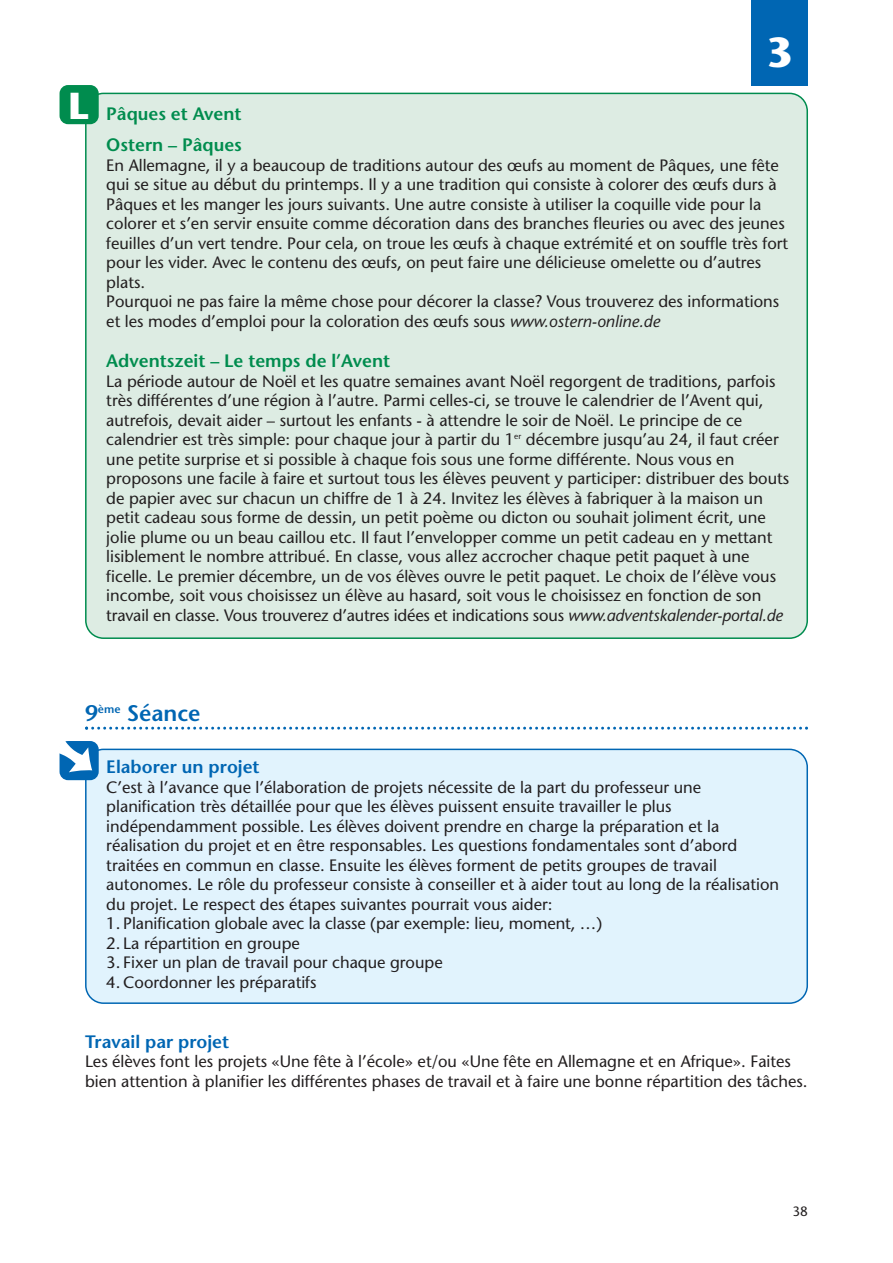
<style>
.page{position:relative;width:893px;height:1263px;background:#fff}
.page>*{position:absolute;margin:0;border:0;box-sizing:border-box;transform-origin:0 0}
.t1{font:700 42px "Stone Sans";color:#fff}
.t2{font:700 37.5px "Stone Sans";color:#fff}
.t3{font:600 22.5px "Stone Sans";color:#0066b3}
.t4{font:600 18px/31.5px "Stone Sans";color:#008c4e}
.t5{font:600 18px "Stone Sans";color:#0066b3}
.t6{font:16.5px/19.5px "Stone Sans";color:#231f20}
.t7{font:13.5px "Stone Sans";color:#231f20}
.s1{font-style:italic}
</style>
<div class="page">
<div style="left:85px;top:749px;width:723px;height:255px;background:#e1f3fd"></div>
<div style="left:60px;top:741px;width:39px;height:39px;background:#0066b3;border-radius:9px"></div>
<svg style="left:59px;top:741px;width:33px;height:31px"></svg>
<div style="left:85px;top:93px;width:723px;height:546px;background:#ddece3"></div>
<div style="left:60px;top:85px;width:39px;height:39px;background:#008c4e;border-radius:9px"></div>
<div style="left:751px;top:0;width:57px;height:85px;background:#0066b3"></div>
<svg style="left:85px;top:727px;width:723px;height:3px"></svg>
<h2 class="t2" style="left:69px;top:91px;width:22px">L</h2>
<h1 class="t1" style="left:766px;top:36px;width:28px">3</h1>
<p class="t4" style="left:106px;top:99px;width:137px">Pâques et Avent<br>Ostern – Pâques</p>
<p class="t6" style="left:106px;top:157px;width:683px">En Allemagne, il y a beaucoup de traditions autour des œufs au moment de Pâques, une fête qui se situe au début du printemps. Il y a une tradition qui consiste à colorer des œufs durs à Pâques et les manger les jours suivants. Une autre consiste à utiliser la coquille vide pour la colorer et s’en servir ensuite comme décoration dans des branches fleuries ou avec des jeunes feuilles d’un vert tendre. Pour cela, on troue les œufs à chaque extrémité et on souffle très fort pour les vider. Avec le contenu des œufs, on peut faire une délicieuse omelette ou d’autres plats.<br>Pourquoi ne pas faire la même chose pour décorer la classe? Vous trouverez des informations et les modes d’emploi pour la coloration des œufs sous <span class="s1">www.ostern-online.de</span></p>
<p class="t4" style="left:106px;top:347px;width:285px">Adventszeit – Le temps de l’Avent</p>
<p class="t6" style="left:106px;top:373px;width:684px">La période autour de Noël et les quatre semaines avant Noël regorgent de traditions, parfois très différentes d’une région à l’autre. Parmi celles-ci, se trouve le calendrier de l’Avent qui, autrefois, devait aider – surtout les enfants - à attendre le soir de Noël. Le principe de ce calendrier est très simple: pour chaque jour à partir du 1<sup>er</sup> décembre jusqu’au 24, il faut créer une petite surprise et si possible à chaque fois sous une forme différente. Nous vous en proposons une facile à faire et surtout tous les élèves peuvent y participer: distribuer des bouts de papier avec sur chacun un chiffre de 1 à 24. Invitez les élèves à fabriquer à la maison un petit cadeau sous forme de dessin, un petit poème ou dicton ou souhait joliment écrit, une jolie plume ou un beau caillou etc. Il faut l’envelopper comme un petit cadeau en y mettant lisiblement le nombre attribué. En classe, vous allez accrocher chaque petit paquet à une ficelle. Le premier décembre, un de vos élèves ouvre le petit paquet. Le choix de l’élève vous incombe, soit vous choisissez un élève au hasard, soit vous le choisissez en fonction de son travail en classe. Vous trouverez d’autres idées et indications sous <span class="s1">www.adventskalender-portal.de</span></p>
<h3 class="t3" style="left:85px;top:704px;width:117px">9<sup>ème</sup> Séance</h3>
<p class="t5" style="left:106px;top:760px;width:155px">Elaborer un projet</p>
<p class="t6" style="left:106px;top:779px;width:674px">C’est à l’avance que l’élaboration de projets nécessite de la part du professeur une planification très détaillée pour que les élèves puissent ensuite travailler le plus indépendamment possible. Les élèves doivent prendre en charge la préparation et la réalisation du projet et en être responsables. Les questions fondamentales sont d’abord traitées en commun en classe. Ensuite les élèves forment de petits groupes de travail autonomes. Le rôle du professeur consiste à conseiller et à aider tout au long de la réalisation du projet. Le respect des étapes suivantes pourrait vous aider:</p>
<p class="t6" style="left:106px;top:916px;width:497px">1. Planification globale avec la classe (par exemple: lieu, moment, …)</p>
<p class="t6" style="left:106px;top:935px;width:195px">2. La répartition en groupe</p>
<p class="t6" style="left:106px;top:955px;width:338px">3. Fixer un plan de travail pour chaque groupe</p>
<p class="t6" style="left:106px;top:974px;width:212px">4. Coordonner les préparatifs</p>
<p class="t5" style="left:85px;top:1035px;width:146px">Travail par projet</p>
<p class="t6" style="left:85px;top:1054px;width:724px">Les élèves font les projets «Une fête à l’école» et/ou «Une fête en Allemagne et en Afrique». Faites bien attention à planifier les différentes phases de travail et à faire une bonne répartition des tâches.</p>
<p class="t7" style="left:792px;top:1206px;width:17px">38</p>
</div>
